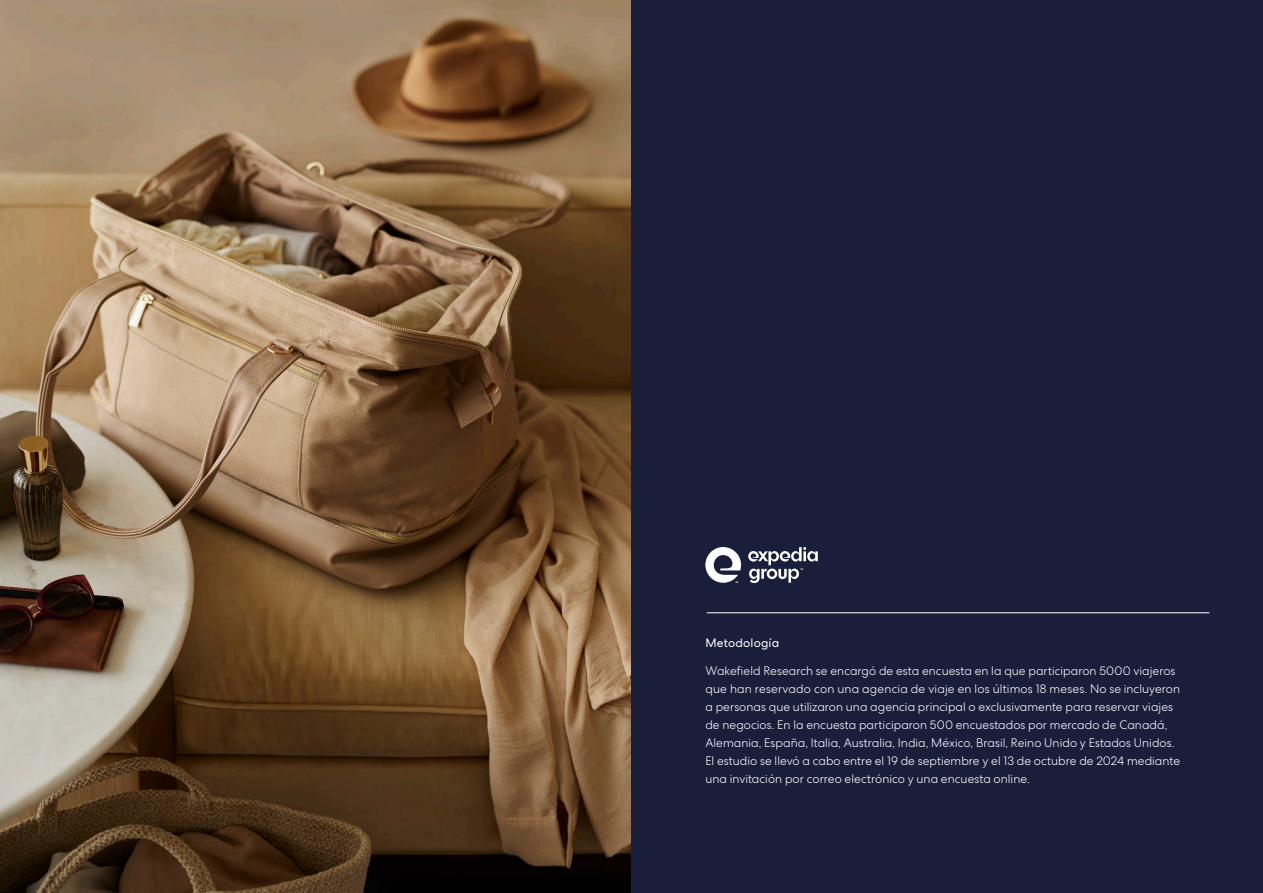
<style>
.page{position:relative;width:1263px;height:893px;background:#fff}
.page>*{position:absolute;margin:0;border:0;box-sizing:border-box;transform-origin:0 0}
.H_-_4{font:300 12px/18px "Centra No 2";letter-spacing:.005em;color:#fff}
.H_-_4-2{font:12px "Centra No 2";letter-spacing:.015em;color:#fff}
.t1{font:700 2.1px "Helvetica";color:#fff}
</style>
<div class="page">
<img style="left:0;top:0;width:631px;height:893px">
<div style="left:631px;top:0;width:632px;height:893px;background:#191e3b"></div>
<hr style="left:707px;top:612px;width:502px;height:1px;background:#fff">
<svg style="left:705px;top:547px;width:36px;height:36px"></svg>
<svg style="left:748px;top:547px;width:70px;height:36px"></svg>
<p class="t1" style="left:735px;top:581px;width:4px">TM</p>
<p class="t1" style="left:800px;top:568px;width:4px">TM</p>
<p class="H_-_4-2" style="left:705px;top:636px;width:75px">Metodología</p>
<p class="H_-_4" style="left:705px;top:662px;width:476px">Wakefield Research se encargó de esta encuesta en la que participaron 5000 viajeros que han reservado con una agencia de viaje en los últimos 18 meses. No se incluyeron a personas que utilizaron una agencia principal o exclusivamente para reservar viajes de negocios. En la encuesta participaron 500 encuestados por mercado de Canadá, Alemania, España, Italia, Australia, India, México, Brasil, Reino Unido y Estados Unidos.<br>El estudio se llevó a cabo entre el 19 de septiembre y el 13 de octubre de 2024 mediante una invitación por correo electrónico y una encuesta online.</p>
</div>
